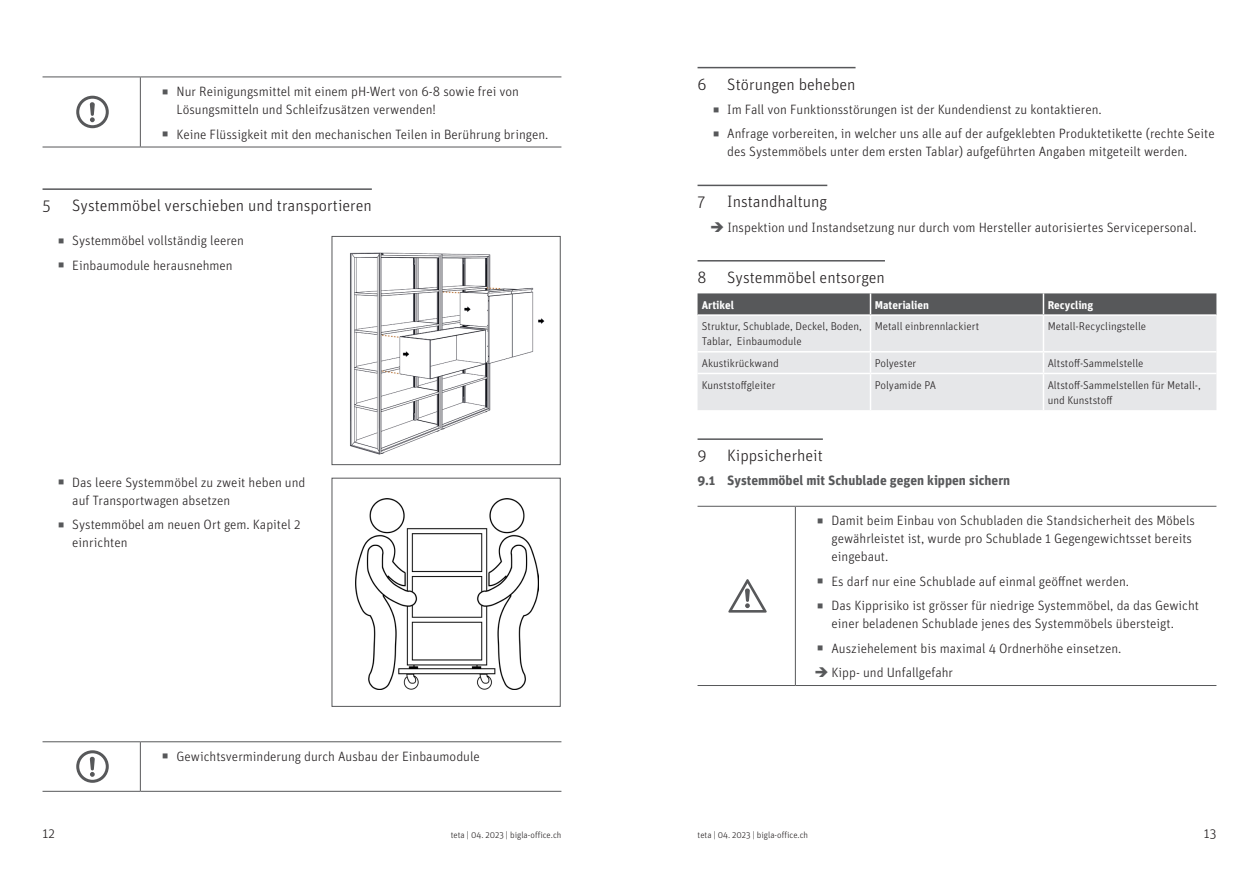
<style>
.page{position:relative;width:1259px;height:893px;background:#fff}
.page>*{position:absolute;margin:0;border:0;box-sizing:border-box;transform-origin:0 0}
.t1{font:300 16.5px "Unit Pro";color:#231f20}
.t2{font:300 13.5px/18px "Unit Pro";color:#231f20}
.t3{font:700 13.5px "Unit Pro";color:#57585a}
.t4{font:300 11.25px/15px "Unit Pro";color:#231f20}
.t5{font:700 11.25px "Unit Pro";color:#fff}
.t6{font:300 9px "Unit Pro";color:#231f20}
.s1{color:#57585a}
</style>
<div class="page">
<hr style="left:43px;top:188px;width:329px;height:2px;background:#57585a">
<hr style="left:43px;top:77px;width:97px;height:1px;background:#57585a">
<hr style="left:140px;top:77px;width:421px;height:1px;background:#57585a">
<hr style="left:140px;top:77px;width:1px;height:70px;background:#57585a">
<hr style="left:43px;top:147px;width:97px;height:1px;background:#57585a">
<hr style="left:140px;top:147px;width:421px;height:1px;background:#57585a">
<svg style="left:90px;top:102px;width:5px;height:20px"></svg>
<div style="left:76px;top:96px;width:33px;height:32px;border:3px solid #57585a;border-radius:50%"></div>
<img style="left:350px;top:252px;width:195px;height:203px">
<div style="left:331px;top:236px;width:229px;height:229px;border:1px solid #57585a"></div>
<img style="left:355px;top:499px;width:184px;height:191px">
<div style="left:331px;top:478px;width:229px;height:229px;border:1px solid #57585a"></div>
<hr style="left:43px;top:741px;width:97px;height:1px;background:#57585a">
<hr style="left:140px;top:741px;width:421px;height:1px;background:#57585a">
<hr style="left:140px;top:742px;width:1px;height:49px;background:#57585a">
<hr style="left:43px;top:791px;width:97px;height:1px;background:#57585a">
<hr style="left:140px;top:791px;width:421px;height:1px;background:#57585a">
<svg style="left:90px;top:757px;width:5px;height:20px"></svg>
<div style="left:76px;top:750px;width:33px;height:33px;border:3px solid #57585a;border-radius:50%"></div>
<hr style="left:697px;top:67px;width:158px;height:1px;background:#57585a">
<hr style="left:697px;top:185px;width:130px;height:1px;background:#57585a">
<hr style="left:697px;top:260px;width:188px;height:2px;background:#57585a">
<hr style="left:697px;top:438px;width:126px;height:2px;background:#57585a">
<div style="left:697px;top:293px;width:519px;height:21px;background:#57585a"></div>
<div style="left:697px;top:316px;width:519px;height:94px;background:#e6e7e9"></div>
<hr style="left:869px;top:293px;width:2px;height:21px;background:#fff">
<hr style="left:1042px;top:293px;width:2px;height:21px;background:#fff">
<hr style="left:869px;top:316px;width:2px;height:35px;background:#fff">
<hr style="left:1042px;top:316px;width:2px;height:35px;background:#fff">
<hr style="left:697px;top:351px;width:173px;height:2px;background:#fff">
<hr style="left:870px;top:351px;width:173px;height:2px;background:#fff">
<hr style="left:869px;top:353px;width:2px;height:20px;background:#fff">
<hr style="left:1043px;top:351px;width:173px;height:2px;background:#fff">
<hr style="left:1042px;top:353px;width:2px;height:20px;background:#fff">
<hr style="left:697px;top:373px;width:173px;height:1px;background:#fff">
<hr style="left:870px;top:373px;width:173px;height:1px;background:#fff">
<hr style="left:869px;top:374px;width:2px;height:36px;background:#fff">
<hr style="left:1043px;top:373px;width:173px;height:1px;background:#fff">
<hr style="left:1042px;top:374px;width:2px;height:36px;background:#fff">
<hr style="left:697px;top:506px;width:98px;height:1px;background:#57585a">
<hr style="left:795px;top:506px;width:421px;height:1px;background:#57585a">
<hr style="left:795px;top:507px;width:1px;height:178px;background:#57585a">
<hr style="left:697px;top:685px;width:98px;height:1px;background:#57585a">
<hr style="left:795px;top:685px;width:421px;height:1px;background:#57585a">
<svg style="left:728px;top:579px;width:38px;height:34px"></svg>
<p class="t2" style="left:176px;top:83px;width:344px;text-indent:-15px"><span class="s1">▪</span> Nur Reinigungsmittel mit einem pH-Wert von 6-8 sowie frei von<br>Lösungsmitteln und Schleifzusätzen verwenden!</p>
<p class="t2" style="left:162px;top:125px;width:388px"><span class="s1">▪</span> Keine Flüssigkeit mit den mechanischen Teilen in Berührung bringen.</p>
<p class="t1" style="left:43px;top:196px;width:10px">5</p>
<p class="t1" style="left:72px;top:196px;width:301px">Systemmöbel verschieben und transportieren</p>
<p class="t2" style="left:57px;top:232px;width:188px"><span class="s1">▪</span> Systemmöbel vollständig leeren</p>
<p class="t2" style="left:57px;top:256px;width:177px"><span class="s1">▪</span> Einbaumodule herausnehmen</p>
<p class="t2" style="left:72px;top:473px;width:235px;text-indent:-15px"><span class="s1">▪</span> Das leere Systemmöbel zu zweit heben und auf Transportwagen absetzen</p>
<p class="t2" style="left:72px;top:516px;width:230px;text-indent:-15px"><span class="s1">▪</span> Systemmöbel am neuen Ort gem. Kapitel 2 einrichten</p>
<p class="t2" style="left:162px;top:747px;width:320px"><span class="s1">▪</span> Gewichtsverminderung durch Ausbau der Einbaumodule</p>
<p class="t1" style="left:697px;top:74px;width:159px">6 Störungen beheben</p>
<p class="t2" style="left:712px;top:100px;width:391px"><span class="s1">▪</span> Im Fall von Funktionsstörungen ist der Kundendienst zu kontaktieren.</p>
<p class="t2" style="left:727px;top:125px;width:489px;text-indent:-15px"><span class="s1">▪</span> Anfrage vorbereiten, in welcher uns alle auf der aufgeklebten Produktetikette (rechte Seite des Systemmöbels unter dem ersten Tablar) aufgeführten Angaben mitgeteilt werden.</p>
<p class="t1" style="left:697px;top:192px;width:10px">7</p>
<p class="t1" style="left:727px;top:192px;width:101px">Instandhaltung</p>
<p class="t2" style="left:710px;top:218px;width:488px"><span class="s1">➔</span> Inspektion und Instandsetzung nur durch vom Hersteller autorisiertes Servicepersonal.</p>
<p class="t1" style="left:697px;top:267px;width:11px">8</p>
<p class="t1" style="left:727px;top:267px;width:159px">Systemmöbel entsorgen</p>
<p class="t5" style="left:702px;top:297px;width:34px">Artikel</p>
<p class="t5" style="left:874px;top:297px;width:56px">Materialien</p>
<p class="t5" style="left:1047px;top:297px;width:47px">Recycling</p>
<p class="t4" style="left:702px;top:319px;width:162px">Struktur, Schublade, Deckel, Boden,<br>Tablar, Einbaumodule</p>
<p class="t4" style="left:874px;top:319px;width:106px">Metall einbrennlackiert</p>
<p class="t4" style="left:1047px;top:319px;width:100px">Metall-Recyclingstelle</p>
<p class="t4" style="left:702px;top:356px;width:79px">Akustikrückwand</p>
<p class="t4" style="left:874px;top:356px;width:43px">Polyester</p>
<p class="t4" style="left:1047px;top:356px;width:97px">Altstoff-Sammelstelle</p>
<p class="t4" style="left:702px;top:377px;width:75px">Kunststoffgleiter</p>
<p class="t4" style="left:874px;top:377px;width:63px">Polyamide PA</p>
<p class="t4" style="left:1047px;top:377px;width:155px">Altstoff-Sammelstellen für Metall-, und Kunststoff</p>
<p class="t1" style="left:697px;top:446px;width:127px">9 Kippsicherheit</p>
<p class="t3" style="left:697px;top:471px;width:314px">9.1 Systemmöbel mit Schublade gegen kippen sichern</p>
<p class="t2" style="left:831px;top:512px;width:365px;text-indent:-15px"><span class="s1">▪</span> Damit beim Einbau von Schubladen die Standsicherheit des Möbels gewährleistet ist, wurde pro Schublade 1 Gegengewichtsset bereits eingebaut.</p>
<p class="t2" style="left:816px;top:572px;width:314px"><span class="s1">▪</span> Es darf nur eine Schublade auf einmal geöffnet werden.</p>
<p class="t2" style="left:831px;top:597px;width:369px;text-indent:-15px"><span class="s1">▪</span> Das Kipprisiko ist grösser für niedrige Systemmöbel, da das Gewicht einer beladenen Schublade jenes des Systemmöbels übersteigt.</p>
<p class="t2" style="left:816px;top:639px;width:306px"><span class="s1">▪</span> Ausziehelement bis maximal 4 Ordnerhöhe einsetzen.</p>
<p class="t2" style="left:814px;top:663px;width:140px"><span class="s1">➔</span> Kipp- und Unfallgefahr</p>
<p class="t2" style="left:43px;top:824px;width:14px">12</p>
<p class="t6" style="left:451px;top:829px;width:112px">teta | 04. 2023 | bigla-office.ch</p>
<p class="t6" style="left:697px;top:829px;width:112px">teta | 04. 2023 | bigla-office.ch</p>
<p class="t2" style="left:1203px;top:824px;width:14px">13</p>
</div>
